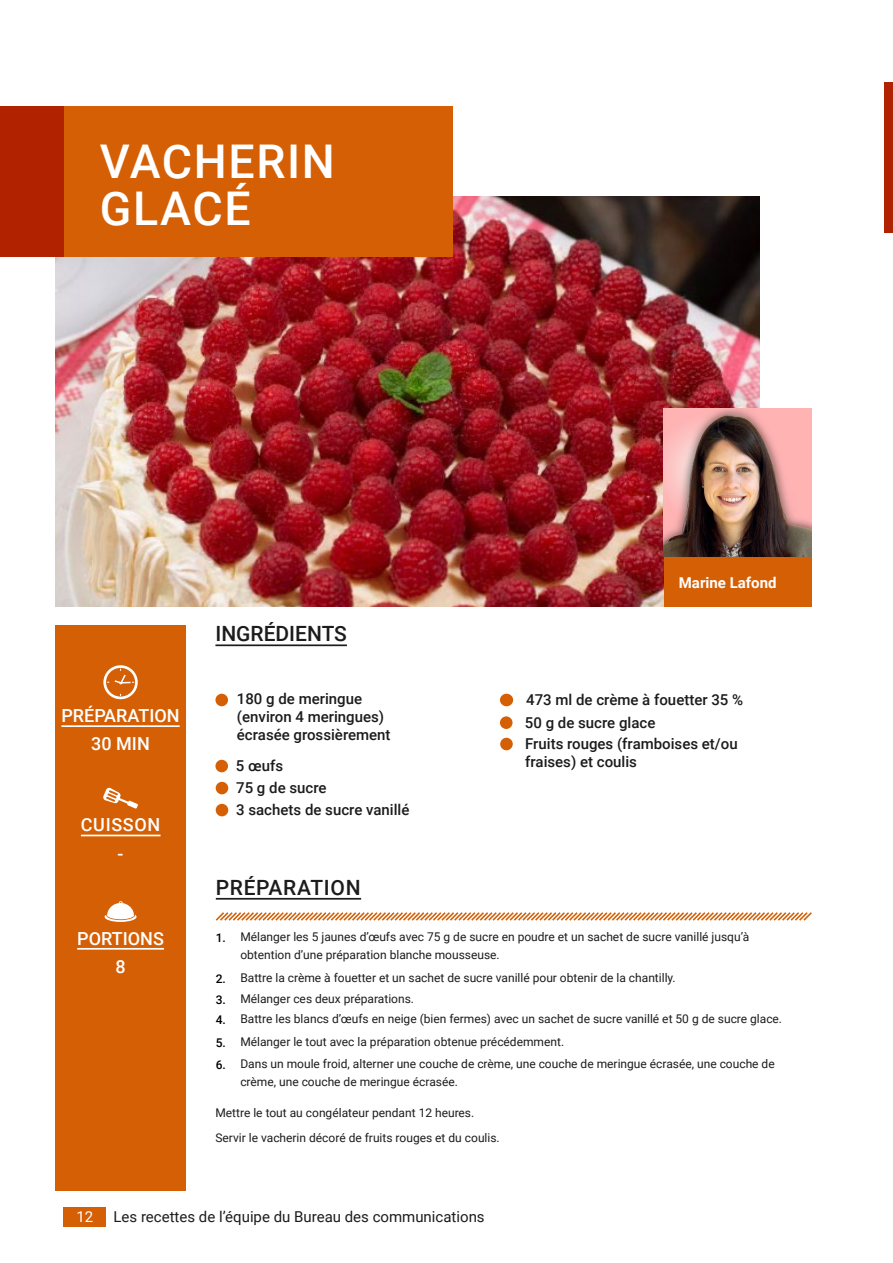
<style>
.page{position:relative;width:893px;height:1263px;background:#fff}
.page>*{position:absolute;margin:0;border:0;box-sizing:border-box;transform-origin:0 0}
.t1{font:500 46.5px/46.5px "Roboto";letter-spacing:.035em;color:#fff}
.t2{font:500 21px "Roboto";color:#1c1c1c}
.t3{font:500 21px "Roboto";letter-spacing:.035em;color:#1c1c1c}
.t4{font:500 18px/28.5px "Roboto";color:#fff;text-align:center}
.t5{font:500 18px/28.5px "Roboto";letter-spacing:.035em;color:#fff;text-align:center}
.t6{font:500 15px/18px "Roboto";color:#1c1c1c}
.t7{font:15px "Roboto";color:#1c1c1c}
.t8{font:700 15px "Roboto";color:#fff}
.t9{font:15px "Roboto";color:#fff}
.t10{font:12px/18px "Roboto";color:#1c1c1c}
.s1{font-weight:500;color:#000}
</style>
<div class="page">
<img style="left:55px;top:196px;width:704px;height:410px">
<div style="left:64px;top:1207px;width:42px;height:19px;background:#d55f04"></div>
<div style="left:884px;top:83px;width:9px;height:150px;background:#b12300"></div>
<hr style="left:215px;top:644px;width:132px;height:2px;background:#1c1c1c">
<div style="left:500px;top:694px;width:13px;height:12px;background:#d55f04;border-radius:50%"></div>
<div style="left:215px;top:760px;width:13px;height:12px;background:#d55f04;border-radius:50%"></div>
<div style="left:215px;top:694px;width:13px;height:12px;background:#d55f04;border-radius:50%"></div>
<div style="left:500px;top:716px;width:12px;height:13px;background:#d55f04;border-radius:50%"></div>
<div style="left:216px;top:804px;width:12px;height:12px;background:#d55f04;border-radius:50%"></div>
<div style="left:216px;top:782px;width:12px;height:12px;background:#d55f04;border-radius:50%"></div>
<div style="left:500px;top:738px;width:13px;height:12px;background:#d55f04;border-radius:50%"></div>
<div style="left:55px;top:625px;width:131px;height:566px;background:#d55f04"></div>
<svg style="left:103px;top:665px;width:35px;height:34px"></svg>
<hr style="left:61px;top:725px;width:119px;height:2px;background:#fff">
<svg style="left:103px;top:787px;width:35px;height:22px"></svg>
<hr style="left:81px;top:835px;width:80px;height:1px;background:#fff">
<svg style="left:105px;top:901px;width:32px;height:21px"></svg>
<hr style="left:77px;top:948px;width:87px;height:2px;background:#fff">
<hr style="left:216px;top:898px;width:145px;height:2px;background:#1c1c1c">
<svg style="left:215px;top:912px;width:597px;height:9px"></svg>
<div style="left:664px;top:508px;width:148px;height:98px;background:#d55f04"></div>
<div style="left:0;top:107px;width:452px;height:150px;background:#d55f04"></div>
<div style="left:0;top:107px;width:64px;height:150px;background:#b12300"></div>
<img style="left:664px;top:408px;width:148px;height:148px">
<h1 class="t1" style="left:100px;top:137px;width:237px">VACHERIN<br>GLACÉ</h1>
<h3 class="t4" style="left:61px;top:701px;width:120px">PRÉPARATION<br>30 MIN</h3>
<h3 class="t5" style="left:81px;top:810px;width:81px">CUISSON -</h3>
<h2 class="t2" style="left:215px;top:619px;width:133px">INGRÉDIENTS</h2>
<p class="t6" style="left:237px;top:689px;width:155px">180 g de meringue (environ 4 meringues) écrasée grossièrement</p>
<p class="t6" style="left:236px;top:756px;width:49px">5 œufs</p>
<p class="t6" style="left:236px;top:778px;width:92px">75 g de sucre</p>
<p class="t6" style="left:236px;top:800px;width:175px">3 sachets de sucre vanillé</p>
<h2 class="t3" style="left:216px;top:872px;width:146px">PRÉPARATION</h2>
<p class="t8" style="left:679px;top:572px;width:99px">Marine Lafond</p>
<p class="t6" style="left:526px;top:690px;width:218px">473 ml de crème à fouetter 35 %</p>
<p class="t6" style="left:525px;top:713px;width:132px">50 g de sucre glace</p>
<p class="t6" style="left:525px;top:734px;width:214px">Fruits rouges (framboises et/ou fraises) et coulis</p>
<h3 class="t4" style="left:77px;top:923px;width:88px">PORTIONS<br>8</h3>
<p class="t10" style="left:240px;top:928px;width:510px;text-indent:-25px"><span class="s1">1.</span> Mélanger les 5 jaunes d’œufs avec 75 g de sucre en poudre et un sachet de sucre vanillé jusqu’à obtention d’une préparation blanche mousseuse.</p>
<p class="t10" style="left:216px;top:968px;width:462px"><span class="s1">2.</span> Battre la crème à fouetter et un sachet de sucre vanillé pour obtenir de la chantilly.</p>
<p class="t10" style="left:216px;top:989px;width:200px"><span class="s1">3.</span> Mélanger ces deux préparations.</p>
<p class="t10" style="left:216px;top:1009px;width:568px"><span class="s1">4.</span> Battre les blancs d’œufs en neige (bien fermes) avec un sachet de sucre vanillé et 50 g de sucre glace.</p>
<p class="t10" style="left:216px;top:1032px;width:350px"><span class="s1">5.</span> Mélanger le tout avec la préparation obtenue précédemment.</p>
<p class="t10" style="left:240px;top:1054px;width:536px;text-indent:-25px"><span class="s1">6.</span> Dans un moule froid, alterner une couche de crème, une couche de meringue écrasée, une couche de crème, une couche de meringue écrasée.</p>
<p class="t10" style="left:215px;top:1100px;width:286px;line-height:24.2px">Mettre le tout au congélateur pendant 12 heures.<br>Servir le vacherin décoré de fruits rouges et du coulis.</p>
<p class="t9" style="left:77px;top:1206px;width:18px">12</p>
<p class="t7" style="left:114px;top:1206px;width:373px">Les recettes de l’équipe du Bureau des communications</p>
</div>
